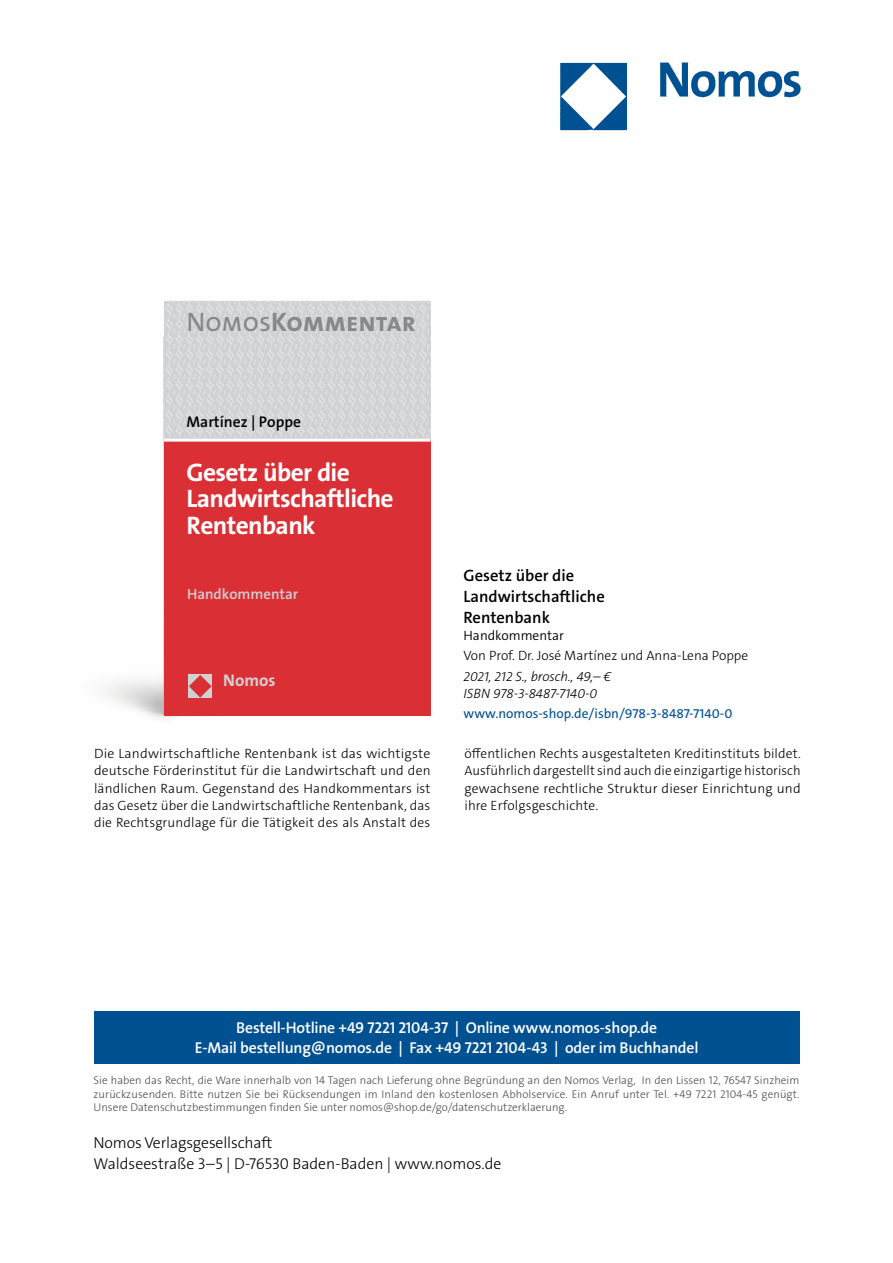
<style>
.page{position:relative;width:893px;height:1263px;background:#fff}
.page>*{position:absolute;margin:0;border:0;box-sizing:border-box;transform-origin:0 0}
.t1{font:700 26.85px "The Sans Os F";letter-spacing:-.005em;color:#87888a}
.t2{font:700 25.5px/26.8px "The Sans Os F";letter-spacing:-.025em;color:#fff}
.t3{font:700 16.95px "The Sans Os F";color:#d0d1d2}
.t4{font:600 16.5px/21px "The Sans C5";color:#000}
.t5{font:600 15.75px/21px "The Sans Os F";letter-spacing:-.01em;color:#fff;text-align:center}
.t6{font:300 15.75px/21px "The Sans Os F";color:#000}
.t7{font:600 15.6px "The Sans Os F";color:#000}
.t8{font:600 14.85px "The Sans Os F";color:#d0d1d2}
.t9{font:300 13.5px/17.2px "The Sans C5";letter-spacing:.01em;color:#000;text-align:justify}
.t10{font:italic 300 13.5px/16.5px "The Sans C5";color:#000}
.t11{font:13.5px "The Sans C5";color:#005192}
.t12{font:300 13.5px "The Sans C5";color:#000}
.t13{font:300 11.25px/13.5px "The Sans Os F";color:#4b4b4d;text-align:justify}
.s1{font-weight:400}
</style>
<div class="page">
<img style="left:559px;top:62px;width:242px;height:69px">
<div style="left:94px;top:1011px;width:705px;height:52px;background:#005192"></div>
<img style="left:106px;top:338px;width:97px;height:381px">
<img style="left:164px;top:301px;width:267px;height:138px">
<div style="left:164px;top:439px;width:267px;height:277px;background:#db2f36"></div>
<hr style="left:164px;top:439px;width:267px;height:3px;background:#fff">
<svg style="left:189px;top:675px;width:23px;height:23px"></svg>
<h1 class="t1" style="left:186px;top:305px;width:231px"><span class="s1">NOMOS</span>KOMMENTAR</h1>
<p class="t7" style="left:187px;top:412px;width:116px">Martínez | Poppe</p>
<h2 class="t2" style="left:187px;top:459px;width:209px">Gesetz über die<br>Landwirtschaftliche<br>Rentenbank</h2>
<p class="t8" style="left:187px;top:584px;width:113px">Handkommentar</p>
<p class="t3" style="left:223px;top:669px;width:54px">Nomos</p>
<p class="t4" style="left:463px;top:565px;width:143px">Gesetz über die<br>Landwirtschaftliche<br>Rentenbank</p>
<p class="t12" style="left:463px;top:626px;width:102px">Handkommentar</p>
<p class="t9" style="left:463px;top:647px;width:286px">Von Prof. Dr. José Martínez und Anna-Lena Poppe</p>
<p class="t10" style="left:463px;top:668px;width:149px">2021, 212 S., brosch., 49,– €<br>ISBN 978-3-8487-7140-0</p>
<p class="t11" style="left:463px;top:705px;width:270px">www.nomos-shop.de/isbn/978-3-8487-7140-0</p>
<p class="t9" style="left:94px;top:745px;width:338px">Die Landwirtschaftliche Rentenbank ist das wichtigste deutsche Förderinstitut für die Landwirtschaft und den ländlichen Raum. Gegenstand des Handkommentars ist das Gesetz über die Landwirtschaftliche Rentenbank, das die Rechtsgrundlage für die Tätigkeit des als Anstalt des</p>
<p class="t9" style="left:464px;top:745px;width:338px">öffentlichen Rechts ausgestalteten Kreditinstituts bildet.<br>Ausführlich dargestellt sind auch die einzigartige historisch gewachsene rechtliche Struktur dieser Einrichtung und ihre Erfolgsgeschichte.</p>
<p class="t5" style="left:195px;top:1017px;width:505px">Bestell-Hotline +49 7221 2104-37 | Online www.nomos-shop.de<br>E-Mail bestellung@nomos.de | Fax +49 7221 2104-43 | oder im Buchhandel</p>
<p class="t13" style="left:94px;top:1074px;width:707px">Sie haben das Recht, die Ware innerhalb von 14 Tagen nach Lieferung ohne Begründung an den Nomos Verlag, In den Lissen 12, 76547 Sinzheim zurückzusenden. Bitte nutzen Sie bei Rücksendungen im Inland den kostenlosen Abholservice. Ein Anruf unter Tel. +49 7221 2104-45 genügt.<br>Unsere Datenschutzbestimmungen finden Sie unter nomos@shop.de/go/datenschutzerklaerung.</p>
<p class="t6" style="left:94px;top:1133px;width:409px">Nomos Verlagsgesellschaft<br>Waldseestraße 3–5 | D-76530 Baden-Baden | www.nomos.de</p>
</div>
